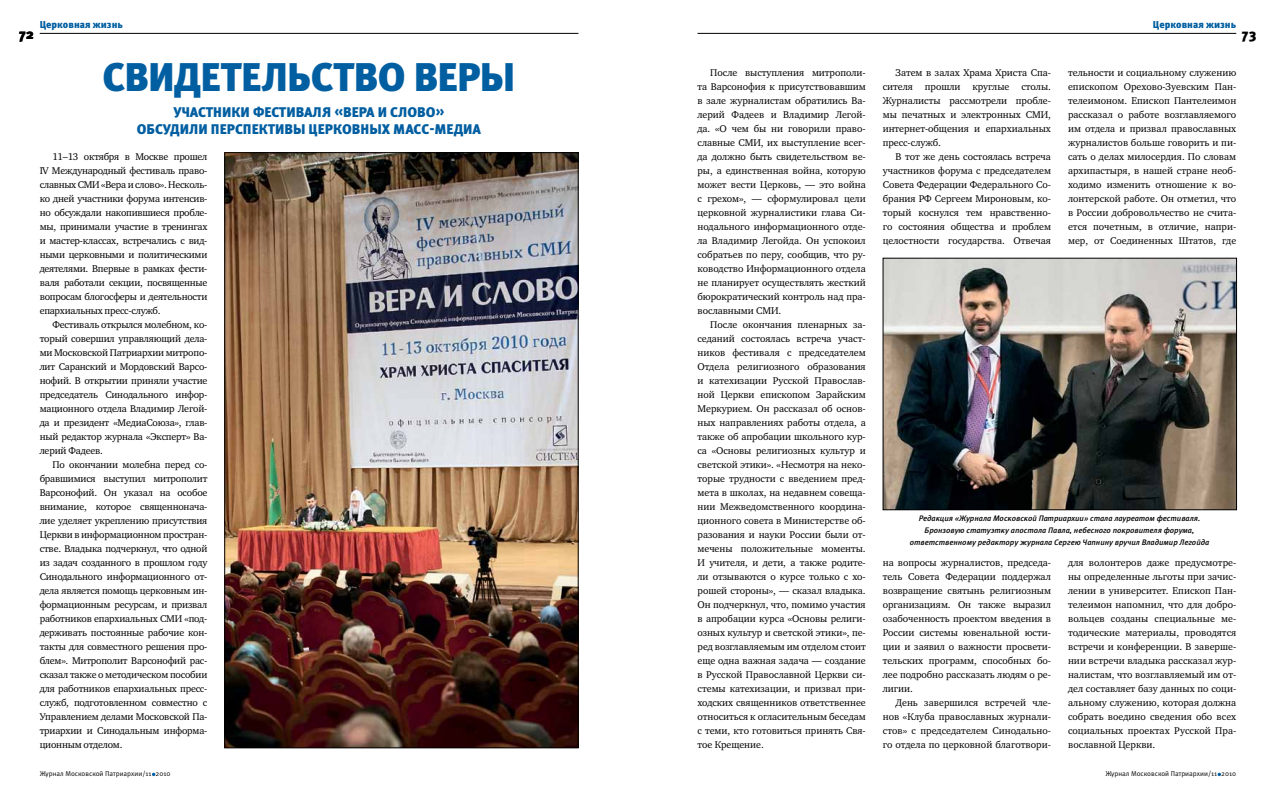
<style>
.page{position:relative;width:1276px;height:794px;background:#fff}
.page>*{position:absolute;margin:0;border:0;box-sizing:border-box;transform-origin:0 0}
.t1{font:900 40px "Meta Pro";letter-spacing:.07em;color:#005ea1}
.t2{font:900 14px "Meta Pro";letter-spacing:.08em;color:#005ea1}
.t3{font:900 14px "Meta Pro";color:#000}
.t4{font:10px/14px "Charter ITC";letter-spacing:-.005em;color:#000;text-align:justify}
.t5{font:900 10px "Meta Pro";color:#005ea1}
.t6{font:italic 500 8px/12px "Meta Pro";letter-spacing:-.005em;color:#000;text-align:center}
.t7{font:7px "Meta Pro";color:#000}
</style>
<div class="page">
<hr style="left:40px;top:33px;width:538px;height:1px;background:#000">
<hr style="left:697px;top:33px;width:539px;height:1px;background:#000">
<svg style="left:1217px;top:772px;width:4px;height:4px"></svg>
<img style="left:226px;top:154px;width:350px;height:592px">
<img style="left:885px;top:260px;width:349px;height:248px">
<div style="left:883px;top:258px;width:353px;height:252px;border:1px solid #000"></div>
<p class="t5" style="left:40px;top:18px;width:85px">Церковная жизнь</p>
<h2 class="t3" style="left:19px;top:25px;width:16px">72</h2>
<p class="t5" style="left:1153px;top:18px;width:85px">Церковная жизнь</p>
<h2 class="t3" style="left:1242px;top:25px;width:16px">73</h2>
<h1 class="t1" style="left:103px;top:52px;width:414px">Свидетельство веры</h1>
<h2 class="t2" style="left:174px;top:104px;width:59px">Участники</h2>
<h2 class="t2" style="left:253px;top:104px;width:43px">фестива</h2>
<h2 class="t2" style="left:313px;top:104px;width:105px">ля «Вера и слово</h2>
<h2 class="t2" style="left:436px;top:104px;width:10px">»</h2>
<h2 class="t2" style="left:137px;top:121px;width:198px">обсудили перспективы церков</h2>
<h2 class="t2" style="left:360px;top:121px;width:113px">ных масс-м едиа</h2>
<p class="t4" style="left:40px;top:149px;width:169px;text-indent:13px">11–13 октября в Москве прошел IV Международный фестиваль право&shy;славных СМИ «Вера и слово». Несколь&shy;ко дней участники форума интенсив&shy;но обсуждали накопившиеся пробле&shy;мы, принимали участие в тренингах и мастер-классах, встречались с вид&shy;ными церковными и политическими деятелями. Впервые в рамках фести&shy;валя работали секции, посвященные вопросам блогосферы и деятельности епархиальных пресс-служб.</p>
<p class="t4" style="left:40px;top:317px;width:169px;text-indent:13px">Фестиваль открылся молебном, ко&shy;торый совершил управляющий дела&shy;ми Московской Патриархии митропо&shy;лит Саранский и Мордовский Варсо&shy;нофий. В открытии приняли участие председатель Синодального инфор&shy;мационного отдела Владимир Легой&shy;да и президент «МедиаСоюза», глав&shy;ный редактор журнала «Эксперт» Ва&shy;лерий Фадеев.</p>
<p class="t4" style="left:40px;top:457px;width:169px;text-indent:13px">По окончании молебна перед со&shy;бравшимися выступил митрополит Варсонофий. Он указал на особое внимание, которое священнонача&shy;лие уделяет укреплению присутствия Церкви в информационном простран&shy;стве. Владыка подчеркнул, что одной из задач созданного в прошлом году Синодального информационного от&shy;дела является помощь церковным ин&shy;формационным ресурсам, и призвал работников епархиальных СМИ «под&shy;держивать постоянные рабочие кон&shy;такты для совместного решения про&shy;блем». Митрополит Варсонофий рас&shy;сказал также о методическом пособии для работников епархиальных пресс&shy;служб, подготовленном совместно с Управлением делами Московской Па&shy;триархии и Синодальным информа&shy;ционным отделом.</p>
<p class="t4" style="left:697px;top:65px;width:170px;text-indent:13px">После выступления митрополи&shy;та Варсонофия к присутствовавшим в зале журналистам обратились Ва&shy;лерий Фадеев и Владимир Легой&shy;да. «О чем бы ни говорили право&shy;славные СМИ, их выступление всег&shy;да должно быть свидетельством ве&shy;ры, а единственная война, которую может вести Церковь, — это война с грехом», — сформулировал цели церковной журналистики глава Си&shy;нодального информационного отде&shy;ла Владимир Легойда. Он успокоил собратьев по перу, сообщив, что ру&shy;ководство Информационного отдела не планирует осуществлять жесткий бюрократический контроль над пра&shy;вославными СМИ.</p>
<p class="t4" style="left:697px;top:317px;width:170px;text-indent:13px">После окончания пленарных за&shy;седаний состоялась встреча участ&shy;ников фестиваля с председателем Отдела религиозного образования и катехизации Русской Православ&shy;ной Церкви епископом Зарайским Меркурием. Он рассказал об основ&shy;ных направлениях работы отдела, а также об апробации школьного кур&shy;са «Основы религиозных культур и светской этики». «Несмотря на неко&shy;торые трудности с введением пред&shy;мета в школах, на недавнем совеща&shy;нии Межведомственного координа&shy;ционного совета в Министерстве об&shy;разования и науки России были от&shy;мечены положительные моменты.<br>И учителя, и дети, а также родите&shy;ли отзываются о курсе только с хо&shy;рошей стороны», — сказал владыка.<br>Он подчеркнул, что, помимо участия в апробации курса «Основы религи&shy;озных культур и светской этики», пе&shy;ред возглавляемым им отделом стоит еще одна важная задача — создание в Русской Православной Церкви си&shy;стемы катехизации, и призвал при&shy;ходских священников ответственнее относиться к огласительным беседам с теми, кто готовиться принять Свя&shy;тое Крещение.</p>
<p class="t4" style="left:883px;top:65px;width:170px;text-indent:13px">Затем в залах Храма Христа Спа&shy;сителя прошли круглые столы.<br>Журналисты рассмотрели пробле&shy;мы печатных и электронных СМИ, интернет-общения и епархиальных пресс-служб.</p>
<p class="t4" style="left:883px;top:149px;width:170px;text-indent:13px">В тот же день состоялась встреча участников форума с председателем Совета Федерации Федерального Со&shy;брания РФ Сергеем Мироновым, ко&shy;торый коснулся тем нравственно&shy;го состояния общества и проблем целостности государства. Отвечая</p>
<p class="t4" style="left:1068px;top:65px;width:170px">тельности и социальному служению епископом Орехово-Зуевским Пан&shy;телеимоном. Епископ Пантелеимон рассказал о работе возглавляемого им отдела и призвал православных журналистов больше говорить и пи&shy;сать о делах милосердия. По словам архипастыря, в нашей стране необ&shy;ходимо изменить отношение к во&shy;лонтерской работе. Он отметил, что в России добровольчество не счита&shy;ется почетным, в отличие, напри&shy;мер, от Соединенных Штатов, где</p>
<p class="t6" style="left:909px;top:513px;width:301px">Редакция «Журнала Московской Патриархии» стала лауреатом фестиваля.<br>Бронзовую статуэтку апостола Павла, небесного покровителя форума, ответственному редактору журнала Сергею Чапнину вручил Владимир Легойда</p>
<p class="t4" style="left:883px;top:555px;width:170px">на вопросы журналистов, председа&shy;тель Совета Федерации поддержал возвращение святынь религиозным организациям. Он также выразил озабоченность проектом введения в России системы ювенальной юсти&shy;ции и заявил о важности просвети&shy;тельских программ, способных бо&shy;лее подробно рассказать людям о ре&shy;лигии.</p>
<p class="t4" style="left:883px;top:695px;width:170px;text-indent:13px">День завершился встречей чле&shy;нов «Клуба православных журнали&shy;стов» с председателем Синодально&shy;го отдела по церковной благотвори-</p>
<p class="t4" style="left:1068px;top:555px;width:170px">для волонтеров даже предусмотре&shy;ны определенные льготы при зачис&shy;лении в университет. Епископ Пан&shy;телеимон напомнил, что для добро&shy;вольцев созданы специальные ме&shy;тодические материалы, проводятся встречи и конференции. В заверше&shy;нии встречи владыка рассказал жур&shy;налистам, что возглавляемый им от&shy;дел составляет базу данных по соци&shy;альному служению, которая должна собрать воедино сведения обо всех социальных проектах Русской Пра&shy;вославной Церкви.</p>
<p class="t7" style="left:40px;top:769px;width:132px">Журнал Московской Патриархии/11 2010</p>
<p class="t7" style="left:1105px;top:769px;width:132px">Журнал Московской Патриархии/11 2010</p>
</div>
